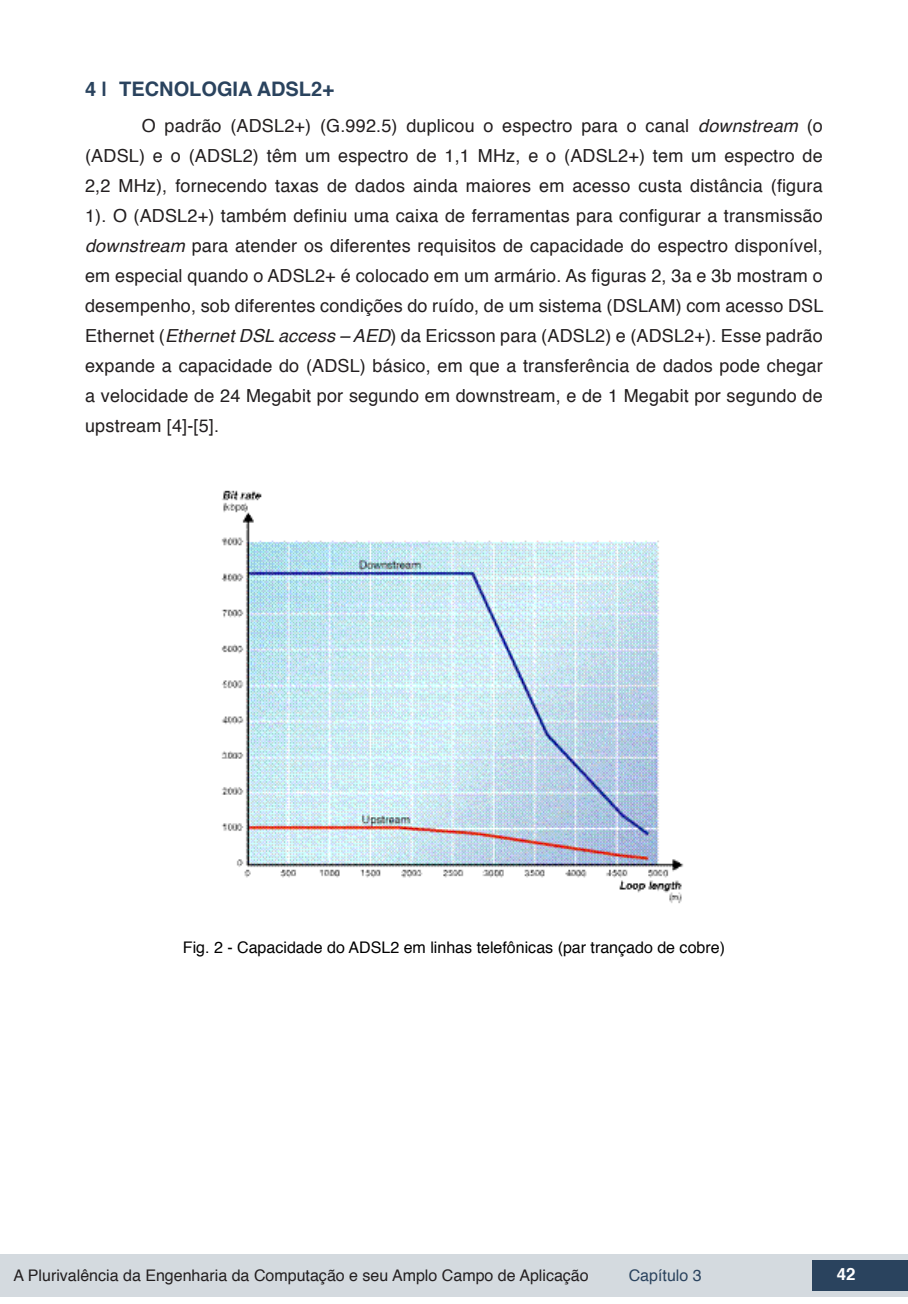
<style>
.page{position:relative;width:908px;height:1304px;background:#fff}
.page>*{position:absolute;margin:0;border:0;box-sizing:border-box;transform-origin:0 0}
.t1{font:700 20px "Helvetica";color:#2a435e}
.txt{font:18px/30px "Helvetica";letter-spacing:.01em;color:#231f20;text-align:justify}
.t2{font:700 16.8px "Helvetica";color:#fff}
.t3{font:16px "Helvetica";color:#231f20}
.info_tab_graf_imag{font:16px "Helvetica";color:#000}
.t4{font:16px "Helvetica";color:#2a435e}
.s1{font-style:italic}
</style>
<div class="page">
<div style="left:0;top:1254px;width:906px;height:43px;background:#d4dadf"></div>
<div style="left:812px;top:1261px;width:95px;height:30px;background:#2a435e"></div>
<img style="left:221px;top:490px;width:463px;height:414px">
<p class="t1" style="left:85px;top:73px;width:250px">4 | TECNOLOGIA ADSL2+</p>
<p class="txt" style="left:85px;top:111px;width:739px;text-indent:57px">O padrão (ADSL2+) (G.992.5) duplicou o espectro para o canal <span class="s1">downstream</span> (o (ADSL) e o (ADSL2) têm um espectro de 1,1 MHz, e o (ADSL2+) tem um espectro de 2,2 MHz), fornecendo taxas de dados ainda maiores em acesso custa distância (figura 1). O (ADSL2+) também definiu uma caixa de ferramentas para configurar a transmissão <span class="s1">downstream</span> para atender os diferentes requisitos de capacidade do espectro disponível, em especial quando o ADSL2+ é colocado em um armário. As figuras 2, 3a e 3b mostram o desempenho, sob diferentes condições do ruído, de um sistema (DSLAM) com acesso DSL Ethernet (<span class="s1">Ethernet DSL access – AED</span>) da Ericsson para (ADSL2) e (ADSL2+). Esse padrão expande a capacidade do (ADSL) básico, em que a transferência de dados pode chegar a velocidade de 24 Megabit por segundo em downstream, e de 1 Megabit por segundo de upstream [4]-[5].</p>
<p class="info_tab_graf_imag" style="left:183px;top:935px;width:543px">Fig. 2 - Capacidade do ADSL2 em linhas telefônicas (par trançado de cobre)</p>
<p class="t3" style="left:14px;top:1263px;width:576px">A Plurivalência da Engenharia da Computação e seu Amplo Campo de Aplicação</p>
<p class="t4" style="left:628px;top:1263px;width:74px">Capítulo 3</p>
<p class="t2" style="left:836px;top:1261px;width:20px">42</p>
</div>
